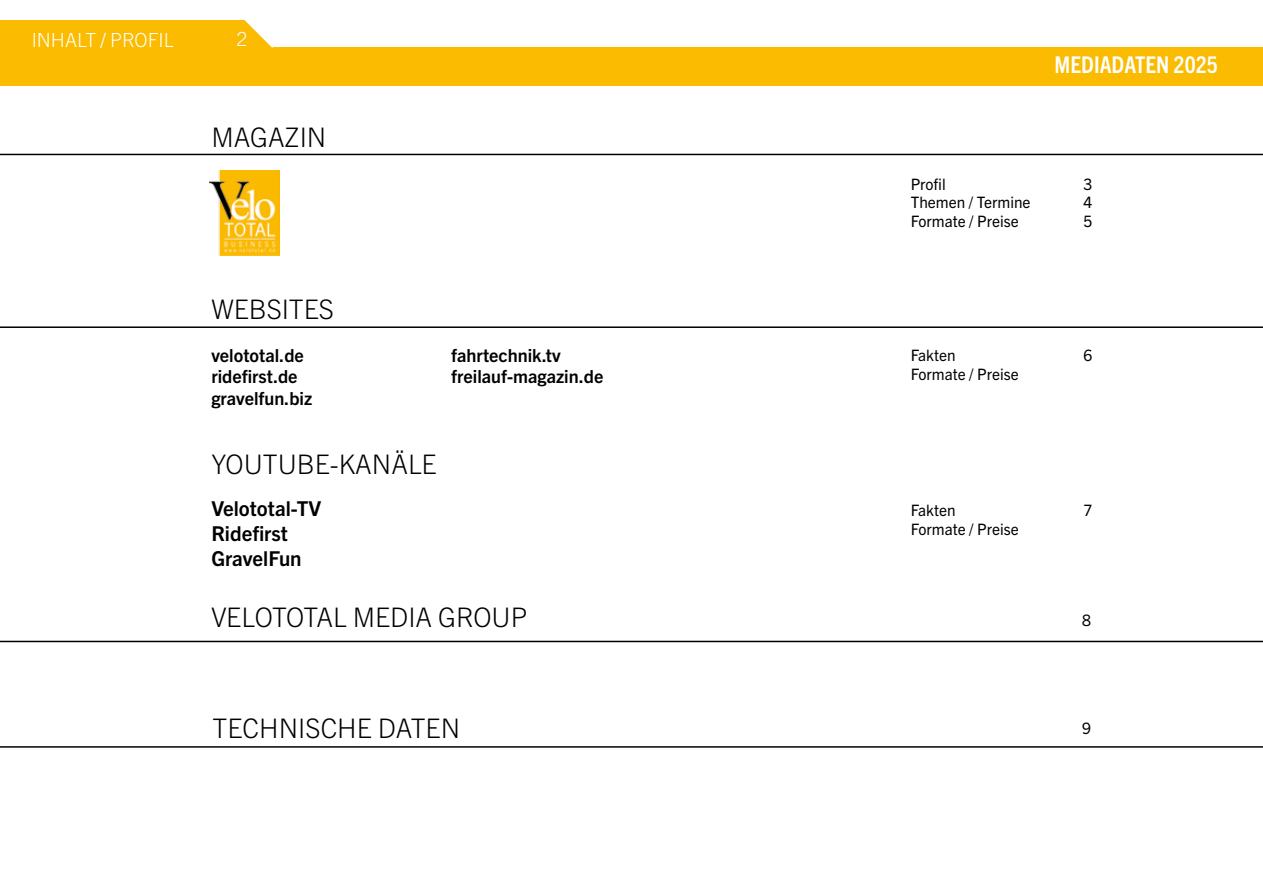
<style>
.page{position:relative;width:1263px;height:893px;background:#fff}
.page>*{position:absolute;margin:0;border:0;box-sizing:border-box;transform-origin:0 0}
.t1{font:300 27px "Trade Gothic Next LT Pro";color:#000}
.t2{font:700 condensed 23.1px "Trade Gothic Next LT Pro";color:#fff}
.t3{font:700 20.55px/24.6px "Trade Gothic Next LT Pro";color:#000}
.t4{font:300 19.5px "Trade Gothic Next LT Pro";color:#fff}
.t5{font:700 18px/21.6px "Trade Gothic Next LT Pro";color:#000}
.t6{font:15.75px "Trade Gothic Next LT Pro";color:#000}
</style>
<div class="page">
<div style="left:0;top:20px;width:272px;height:33px;background:#fabb00"></div>
<div style="left:0;top:48px;width:1263px;height:38px;background:#fabb00"></div>
<svg style="left:244px;top:20px;width:46px;height:28px"></svg>
<hr style="left:0;top:641px;width:1263px;height:1px;background:#000">
<hr style="left:0;top:326px;width:1263px;height:2px;background:#000">
<hr style="left:0;top:154px;width:1263px;height:1px;background:#000">
<img style="left:209px;top:170px;width:70px;height:86px">
<hr style="left:0;top:746px;width:1263px;height:2px;background:#000">
<p class="t4" style="left:32px;top:26px;width:143px">INHALT / PROFIL</p>
<p class="t4" style="left:236px;top:26px;width:13px">2</p>
<h1 class="t1" style="left:211px;top:119px;width:116px">MAGAZIN</h1>
<h1 class="t1" style="left:211px;top:291px;width:124px">WEBSITES</h1>
<p class="t5" style="left:211px;top:343px;width:102px">velototal.de ridefirst.de gravelfun.biz</p>
<p class="t5" style="left:451px;top:343px;width:154px">fahrtechnik.tv freilauf-magazin.de</p>
<h1 class="t1" style="left:211px;top:445px;width:227px">YOUTUBE-KANÄLE</h1>
<h3 class="t3" style="left:211px;top:495px;width:111px">Velototal-TV<br>Ridefirst<br>GravelFun</h3>
<h2 class="t2" style="left:1054px;top:49px;width:165px">MEDIADATEN 2025</h2>
<p class="t6" style="left:911px;top:173px;width:37px">Profil</p>
<p class="t6" style="left:1083px;top:173px;width:10px">3</p>
<p class="t6" style="left:911px;top:192px;width:121px">Themen / Termine</p>
<p class="t6" style="left:1083px;top:192px;width:10px">4</p>
<p class="t6" style="left:911px;top:211px;width:109px">Formate / Preise</p>
<p class="t6" style="left:1083px;top:211px;width:10px">5</p>
<p class="t6" style="left:911px;top:344px;width:46px">Fakten</p>
<p class="t6" style="left:1083px;top:344px;width:10px">6</p>
<p class="t6" style="left:911px;top:363px;width:109px">Formate / Preise</p>
<p class="t6" style="left:911px;top:500px;width:46px">Fakten</p>
<p class="t6" style="left:1083px;top:500px;width:10px">7</p>
<p class="t6" style="left:911px;top:518px;width:109px">Formate / Preise</p>
<h1 class="t1" style="left:211px;top:598px;width:317px">VELOTOTAL MEDIA GROUP</h1>
<p class="t6" style="left:1082px;top:609px;width:10px">8</p>
<h1 class="t1" style="left:213px;top:709px;width:249px">TECHNISCHE DATEN</h1>
<p class="t6" style="left:1082px;top:717px;width:10px">9</p>
</div>
